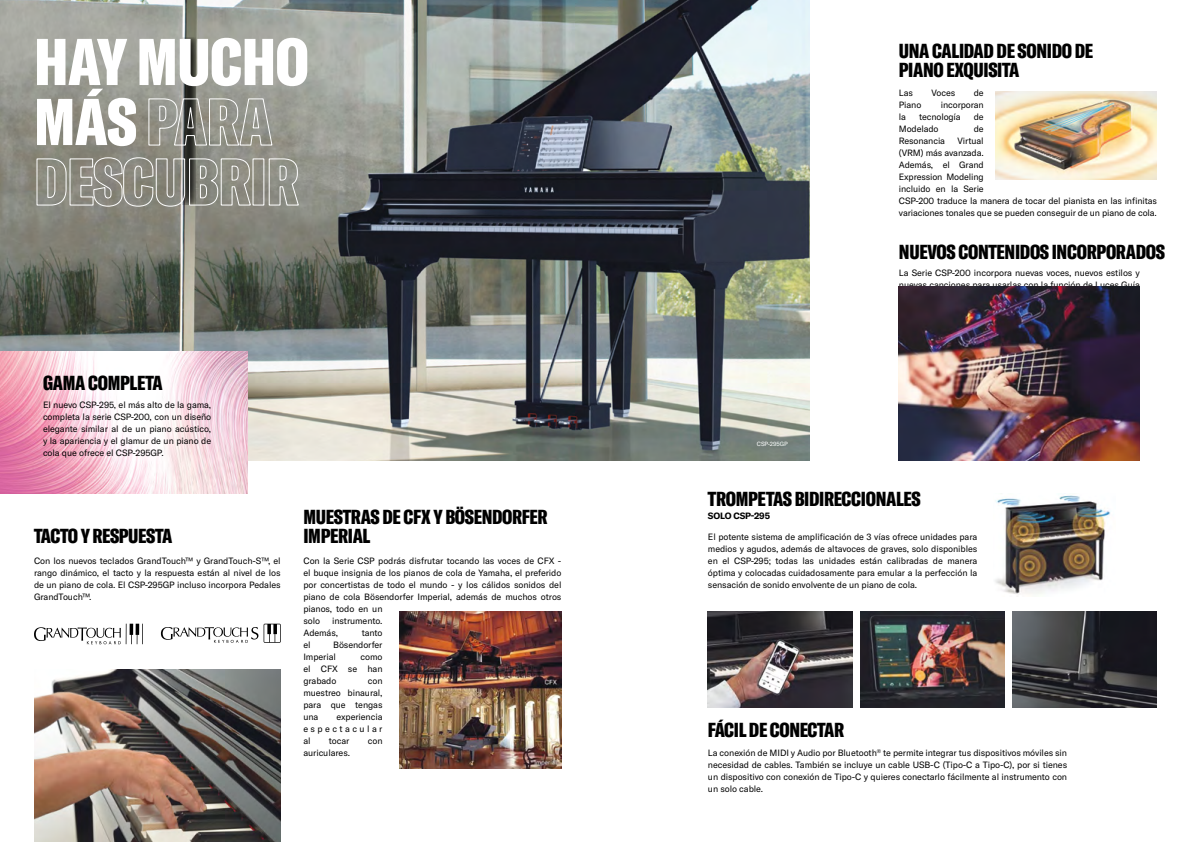
<style>
.page{position:relative;width:1191px;height:842px;background:#fff}
.page>*{position:absolute;margin:0;border:0;box-sizing:border-box;transform-origin:0 0}
.t1{font:900 extra-condensed 65px/60px "GT America Y";letter-spacing:-.01em;color:#fff}
.t2{font:900 extra-condensed 20px/19px "GT America Y";letter-spacing:-.015em;color:#000}
.t3{font:9px/12px "GT America Y";letter-spacing:-.01em;color:#000;text-align:justify}
.t4{font:700 9px "GT America Y";letter-spacing:-.015em;color:#000}
.t5{font:6px "GT America Y";letter-spacing:-.01em;color:#fff}
</style>
<div class="page">
<img style="left:0;top:0;width:809px;height:460px">
<img style="left:0;top:352px;width:247px;height:141px">
<svg style="left:182px;top:37px;width:14px;height:168px;background:#434541"></svg>
<img style="left:995px;top:91px;width:162px;height:88px">
<img style="left:995px;top:495px;width:115px;height:99px">
<img style="left:899px;top:287px;width:241px;height:173px">
<img style="left:708px;top:611px;width:144px;height:97px">
<img style="left:1012px;top:611px;width:145px;height:97px">
<img style="left:860px;top:611px;width:144px;height:97px">
<svg style="left:161px;top:624px;width:120px;height:19px"></svg>
<svg style="left:34px;top:624px;width:109px;height:20px"></svg>
<img style="left:399px;top:612px;width:162px;height:156px">
<img style="left:34px;top:669px;width:247px;height:173px">
<h1 class="t1" style="left:34px;top:31px;width:276px">HAY MUCHO<br>MÁS PARA<br>DESCUBRIR</h1>
<h2 class="t2" style="left:43px;top:374px;width:121px">GAMA COMPLETA</h2>
<p class="t3" style="left:43px;top:399px;width:170px">El nuevo CSP-295, el más alto de la gama, completa la serie CSP-200, con un diseño elegante similar al de un piano acústico, y la apariencia y el glamur de un piano de cola que ofrece el CSP-295GP.</p>
<h2 class="t2" style="left:34px;top:527px;width:140px">TACTO Y RESPUESTA</h2>
<p class="t3" style="left:34px;top:555px;width:248px">Con los nuevos teclados GrandTouch™ y GrandTouch-S™, el rango dinámico, el tacto y la respuesta están al nivel de los de un piano de cola. El CSP-295GP incluso incorpora Pedales GrandTouch™.</p>
<h2 class="t2" style="left:303px;top:508px;width:246px">MUESTRAS DE CFX Y BÖSENDORFER<br>IMPERIAL</h2>
<p class="t3" style="left:303px;top:555px;width:259px;text-align:left">Con la Serie CSP podrás disfrutar tocando las voces de CFX - el buque insignia de los pianos de cola de Yamaha, el preferido por concertistas de todo el mundo - y los cálidos sonidos del piano de cola Bösendorfer Imperial, además de muchos otros pianos, todo en un<br>solo</p>
<p class="t3" style="left:303px;top:615px;width:81px;text-indent:29px">instrumento.<br>Además,</p>
<p class="t3" style="left:362px;top:627px;width:22px">tanto</p>
<p class="t3" style="left:303px;top:639px;width:81px;text-indent:30px">Bösendorfer<br>Imperial</p>
<p class="t3" style="left:303px;top:639px;width:9px">el</p>
<p class="t3" style="left:303px;top:651px;width:81px;text-indent:57px">como el CFX se han grabado</p>
<p class="t3" style="left:303px;top:675px;width:81px;text-indent:64px">con muestreo binaural, para que tengas una</p>
<p class="t3" style="left:303px;top:711px;width:81px;text-indent:33px">experiencia espectacular al</p>
<p class="t3" style="left:329px;top:735px;width:22px">tocar</p>
<p class="t3" style="left:368px;top:735px;width:16px">con</p>
<p class="t3" style="left:303px;top:747px;width:48px">auriculares.</p>
<h2 class="t2" style="left:899px;top:41px;width:196px">UNA CALIDAD DE SONIDO DE<br>PIANO EXQUISITA</h2>
<p class="t3" style="left:899px;top:87px;width:16px">Las</p>
<p class="t3" style="left:931px;top:87px;width:25px">Voces</p>
<p class="t3" style="left:973px;top:87px;width:11px">de</p>
<p class="t3" style="left:899px;top:99px;width:24px">Piano</p>
<p class="t3" style="left:941px;top:99px;width:44px">incorporan</p>
<p class="t3" style="left:899px;top:111px;width:9px">la</p>
<p class="t3" style="left:919px;top:111px;width:43px">tecnología</p>
<p class="t3" style="left:973px;top:111px;width:11px">de</p>
<p class="t3" style="left:899px;top:123px;width:41px">Modelado</p>
<p class="t3" style="left:973px;top:123px;width:11px">de</p>
<p class="t3" style="left:899px;top:135px;width:48px">Resonancia</p>
<p class="t3" style="left:899px;top:135px;width:259px;text-align:left;text-indent:59px">Virtual<br>(VRM) más avanzada.<br>Además, el Grand<br>Expression Modeling<br>incluido en la Serie<br>CSP-200 traduce la manera de tocar del pianista en las infinitas variaciones tonales que se pueden conseguir de un piano de cola.</p>
<h2 class="t2" style="left:899px;top:242px;width:268px">NUEVOS CONTENIDOS INCORPORADOS</h2>
<p class="t5" style="left:757px;top:440px;width:32px">CSP-295GP</p>
<p class="t3" style="left:899px;top:267px;width:242px">La Serie CSP-200 incorpora nuevas voces, nuevos estilos y nuevas canciones para usarlas con la función de Luces Guía</p>
<h2 class="t2" style="left:708px;top:489px;width:214px">TROMPETAS BIDIRECCIONALES</h2>
<p class="t4" style="left:708px;top:510px;width:64px">SOLO CSP-295</p>
<p class="t3" style="left:708px;top:531px;width:271px">El potente sistema de amplificación de 3 vías ofrece unidades para medios y agudos, además de altavoces de graves, solo disponibles en el CSP-295; todas las unidades están calibradas de manera óptima y colocadas cuidadosamente para emular a la perfección la sensación de sonido envolvente de un piano de cola.</p>
<h2 class="t2" style="left:708px;top:720px;width:137px">FÁCIL DE CONECTAR</h2>
<p class="t3" style="left:708px;top:747px;width:361px">La conexión de MIDI y Audio por Bluetooth<sup>®</sup> te permite integrar tus dispositivos móviles sin necesidad de cables. También se incluye un cable USB-C (Tipo-C a Tipo-C), por si tienes un dispositivo con conexión de Tipo-C y quieres conectarlo fácilmente al instrumento con un solo cable.</p>
</div>
